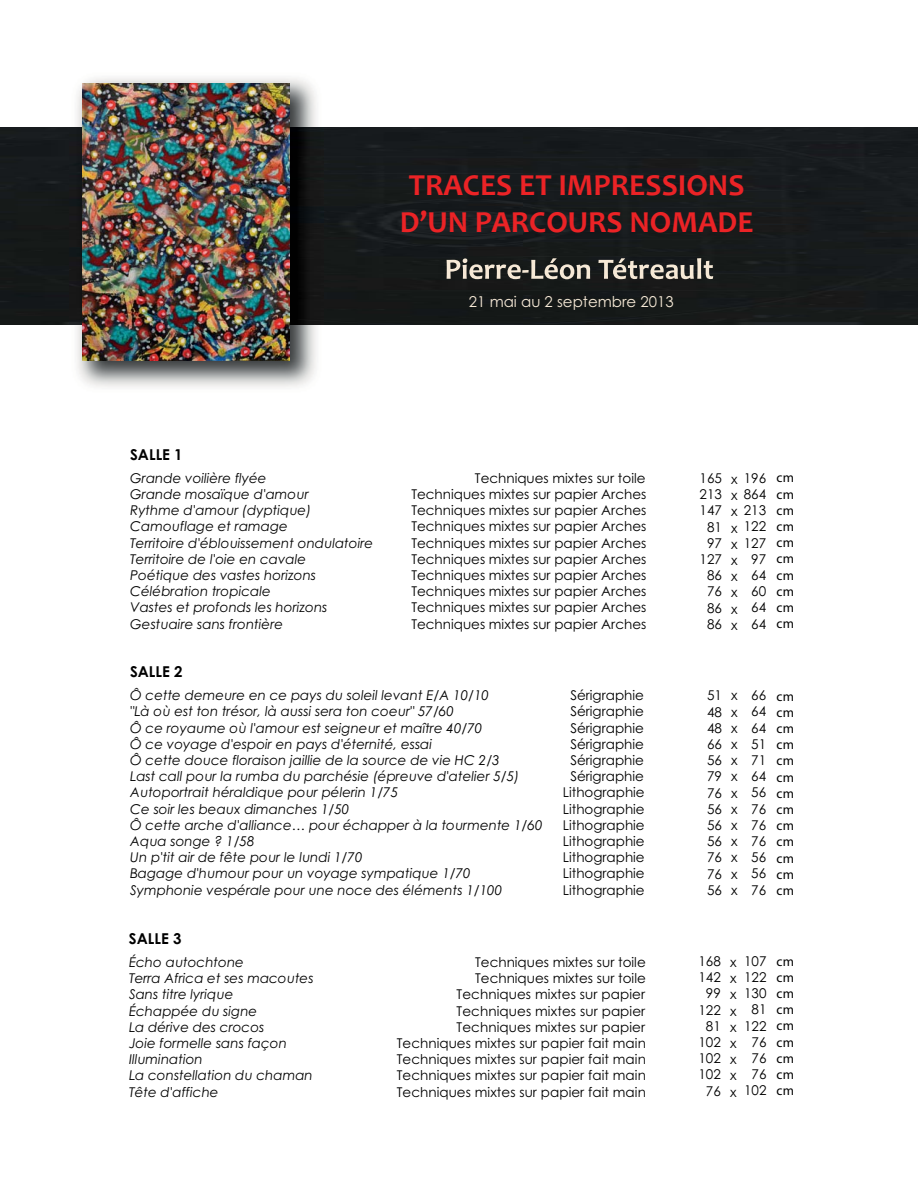
<style>
.page{position:relative;width:918px;height:1188px;background:#fff}
.page>*{position:absolute;margin:0;border:0;box-sizing:border-box;transform-origin:0 0}
.t1{font:700 30.9px/37px "Candara";color:#eb2326}
.t2{font:15px "Century Gothic";color:#f6e9d6}
.t3{font:700 15px "Century Gothic";color:#000}
.t4{font:italic 13.5px/16.2px "Century Gothic";color:#000}
.t5{font:13.5px/16.2px "Century Gothic";color:#000;text-align:justify}
.t6{font:13.5px/16.2px "Myriad Pro";color:#000;text-align:justify}
</style>
<div class="page">
<img style="left:324px;top:127px;width:594px;height:1px">
<img style="left:324px;top:324px;width:594px;height:1px">
<div style="left:324px;top:128px;width:594px;height:196px;background:#171b1c"></div>
<div style="left:0;top:127px;width:69px;height:198px;background:#161a1a"></div>
<img style="left:69px;top:78px;width:255px;height:309px">
<img style="left:82px;top:84px;width:208px;height:276px">
<svg style="left:447px;top:258px;width:143px;height:21px;background:#64625b"></svg>
<svg style="left:598px;top:258px;width:115px;height:21px;background:#696660"></svg>
<h1 class="t1" style="left:400px;top:166px;width:356px">TRACES ET IMPRESSIONS<br>D’UN PARCOURS NOMADE</h1>
<p class="t2" style="left:469px;top:293px;width:206px">21 mai au 2 septembre 2013</p>
<p class="t3" style="left:130px;top:446px;width:54px">SALLE 1</p>
<p class="t4" style="left:130px;top:471px;width:245px">Grande voilière flyée<br>Grande mosaïque d'amour<br>Rythme d'amour (dyptique)<br>Camouflage et ramage<br>Territoire d'éblouissement ondulatoire<br>Territoire de l'oie en cavale<br>Poétique des vastes horizons<br>Célébration tropicale<br>Vastes et profonds les horizons<br>Gestuaire sans frontière</p>
<p class="t5" style="left:411px;top:470px;width:236px;text-indent:64px">Techniques mixtes sur toile Techniques mixtes sur papier Arches Techniques mixtes sur papier Arches Techniques mixtes sur papier Arches Techniques mixtes sur papier Arches Techniques mixtes sur papier Arches Techniques mixtes sur papier Arches Techniques mixtes sur papier Arches Techniques mixtes sur papier Arches Techniques mixtes sur papier Arches</p>
<p class="t5" style="left:700px;top:470px;width:24px;text-align:center">165<br>213<br>147<br>81<br>97<br>127<br>86<br>76<br>86<br>86</p>
<p class="t5" style="left:731px;top:470px;width:36px;text-align:left">x 196 x 864 x 213 x 122 x 127 x<br>x<br>x<br>x<br>x</p>
<p class="t5" style="left:751px;top:551px;width:16px">97<br>64<br>60<br>64<br>64</p>
<p class="t6" style="left:777px;top:471px;width:19px">cm cm cm cm cm cm cm cm cm cm</p>
<p class="t3" style="left:130px;top:663px;width:54px">SALLE 2</p>
<p class="t4" style="left:130px;top:689px;width:414px">Ô cette demeure en ce pays du soleil levant E/A 10/10<br>"Là où est ton trésor, là aussi sera ton coeur" 57/60<br>Ô ce royaume où l'amour est seigneur et maître 40/70<br>Ô ce voyage d'espoir en pays d'éternité, essai<br>Ô cette douce floraison jaillie de la source de vie HC 2/3<br>Last call pour la rumba du parchésie (épreuve d'atelier 5/5)<br>Autoportrait héraldique pour pélerin 1/75<br>Ce soir les beaux dimanches 1/50<br>Ô cette arche d'alliance… pour échapper à la tourmente 1/60<br>Aqua songe ? 1/58<br>Un p'tit air de fête pour le lundi 1/70<br>Bagage d'humour pour un voyage sympatique 1/70<br>Symphonie vespérale pour une noce des éléments 1/100</p>
<p class="t5" style="left:563px;top:688px;width:83px;text-align:center">Sérigraphie<br>Sérigraphie<br>Sérigraphie<br>Sérigraphie<br>Sérigraphie<br>Sérigraphie<br>Lithographie<br>Lithographie<br>Lithographie<br>Lithographie<br>Lithographie<br>Lithographie<br>Lithographie</p>
<p class="t5" style="left:707px;top:688px;width:16px">51<br>48<br>48<br>66<br>56<br>79<br>76<br>56<br>56<br>56<br>76<br>76<br>56</p>
<p class="t5" style="left:731px;top:688px;width:8px">x x x x x x x x x x x x x</p>
<p class="t5" style="left:751px;top:688px;width:16px">66<br>64<br>64<br>51<br>71<br>64<br>56<br>76<br>76<br>76<br>56<br>56<br>76</p>
<p class="t6" style="left:777px;top:689px;width:19px">cm cm cm cm cm cm cm cm cm cm cm cm cm</p>
<p class="t3" style="left:129px;top:930px;width:54px">SALLE 3</p>
<p class="t4" style="left:129px;top:955px;width:186px">Écho autochtone<br>Terra Africa et ses macoutes<br>Sans titre lyrique<br>Échappée du signe<br>La dérive des crocos<br>Joie formelle sans façon<br>Illumination<br>La constellation du chaman<br>Tête d'affiche</p>
<p class="t5" style="left:397px;top:954px;width:251px;text-align:right">Techniques mixtes sur toile<br>Techniques mixtes sur toile<br>Techniques mixtes sur papier Techniques mixtes sur papier Techniques mixtes sur papier Techniques mixtes sur papier fait main Techniques mixtes sur papier fait main Techniques mixtes sur papier fait main Techniques mixtes sur papier fait main</p>
<p class="t5" style="left:698px;top:953px;width:24px;text-align:center">168<br>142<br>99<br>122<br>81<br>102<br>102<br>102<br>76</p>
<p class="t5" style="left:730px;top:954px;width:8px">x x x x x x x x x</p>
<p class="t5" style="left:744px;top:953px;width:24px;text-align:center">107<br>122<br>130<br>81<br>122<br>76<br>76<br>76<br>102</p>
<p class="t6" style="left:777px;top:954px;width:19px">cm cm cm cm cm cm cm cm cm</p>
</div>
